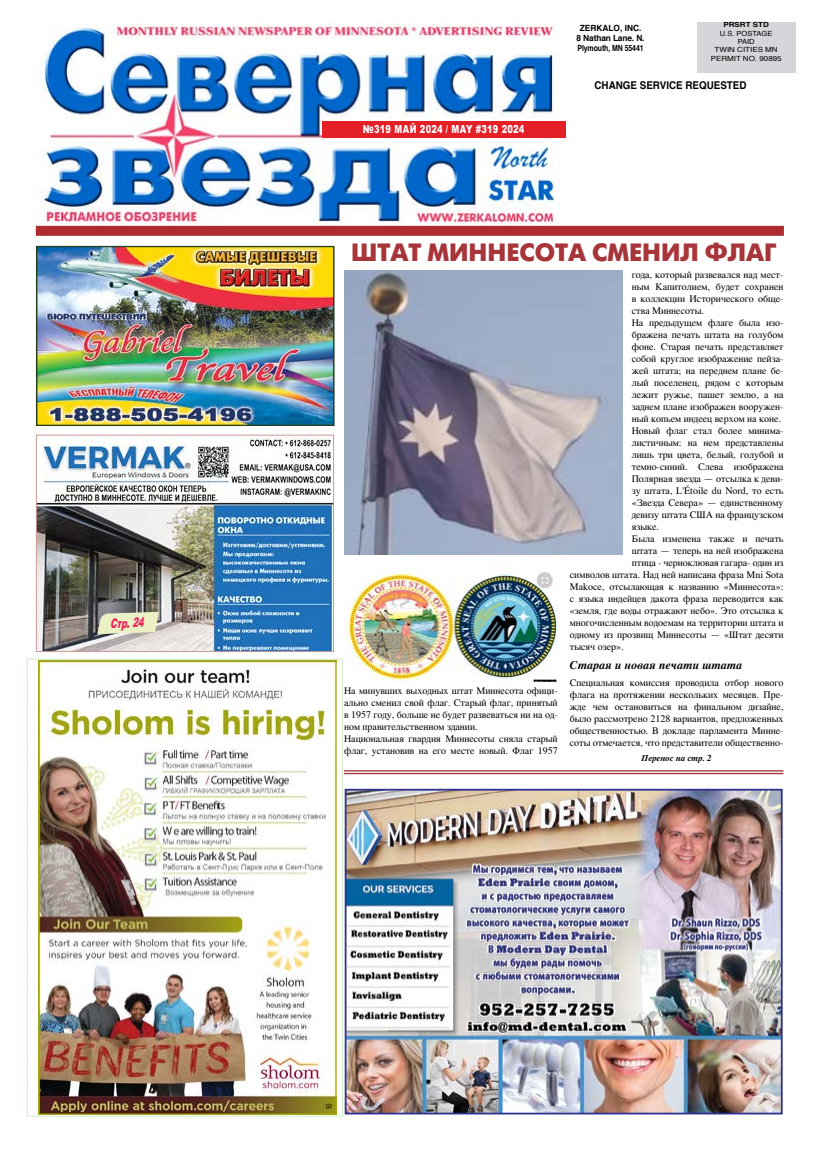
<style>
.page{position:relative;width:819px;height:1152px;background:#fff}
.page>*{position:absolute;margin:0;border:0;box-sizing:border-box;transform-origin:0 0}
.t1{font:25px "Futuris XC";color:#a73539}
.t2{font:italic 900 13px "Arial";color:#ee205d;scale:.66 1}
.t3{font:italic 700 12px "Times";color:#000}
.t4{font:900 11.1px "Arial";letter-spacing:.025em;color:#fff;scale:.75 1}
.t5{font:700 10.7px "Helvetica";color:#000;scale:.92 1}
.t6{font:10px/12px "Times";color:#000}
.t7{font:italic 700 9px "Times";letter-spacing:-.015em;color:#000}
.t8{font:700 8.5px/10.2px "Helvetica";letter-spacing:-.015em;color:#000;text-align:center}
.t9{font:7.1px/8.5px "Helvetica";color:#000;text-align:center;scale:1.07 1}
.t10{font:700 7.1px "Helvetica";color:#000;scale:1.13 1}
</style>
<div class="page">
<img style="left:348px;top:792px;width:432px;height:319px">
<div style="left:345px;top:789px;width:438px;height:325px;border:2px solid #2e3092"></div>
<img style="left:38px;top:248px;width:295px;height:176px">
<div style="left:36px;top:246px;width:299px;height:180px;border:1px solid #274120"></div>
<hr style="left:344px;top:770px;width:440px;height:2px;background:#a73539">
<hr style="left:344px;top:773px;width:440px;height:1px;background:#a73539">
<img style="left:38px;top:437px;width:294px;height:213px">
<div style="left:36px;top:435px;width:298px;height:217px;border:1px solid #c99"></div>
<svg style="left:97px;top:612px;width:62px;height:22px"></svg>
<img style="left:344px;top:271px;width:279px;height:283px">
<img style="left:347px;top:563px;width:212px;height:119px">
<img style="left:39px;top:661px;width:298px;height:453px">
<div style="left:27px;top:659px;width:316px;height:457px;border:1px solid #cfeec5"></div>
<div style="left:697px;top:22px;width:99px;height:51px;background:#d6d5da"></div>
<img style="left:35px;top:24px;width:527px;height:203px">
<div style="left:36px;top:226px;width:748px;height:10px;background:#ae2b30"></div>
<div style="left:322px;top:121px;width:244px;height:16px;background:#e41f26"></div>
<div style="left:199px;top:210px;width:14px;height:12px;background:#fff;border-radius:50%"></div>
<h2 class="t2" style="left:110px;top:614px;width:52px;rotate:-2deg">Стр. 24</h2>
<p class="t8" style="left:577px;top:23px;width:69px">ZERKALO, INC.<br>8 Nathan Lane. N.<br>Plymouth, MN 55441</p>
<p class="t10" style="left:724px;top:19px;width:42px">PRSRT STD</p>
<p class="t9" style="left:711px;top:29px;width:68px">U.S. POSTAGE<br>PAID<br>TWIN CITIES MN<br>PERMIT NO. 90895</p>
<p class="t4" style="left:363px;top:121px;width:217px">№319 МАЙ 2024 / MAY #319 2024</p>
<p class="t5" style="left:595px;top:76px;width:167px">CHANGE SERVICE REQUESTED</p>
<h1 class="t1" style="left:351px;top:238px;width:427px">ШТАТ МИННЕСОТА СМЕНИЛ ФЛАГ</h1>
<p class="t6" style="left:344px;top:683px;width:215px">На минувших выходных штат Миннесота офици&shy;ально сменил свой флаг. Старый флаг, принятый в 1957 году, больше не будет развеваться ни на од&shy;ном правительственном здании.<br>Национальная гвардия Миннесоты сняла старый флаг, установив на его месте новый. Флаг 1957</p>
<p class="t6" style="left:632px;top:268px;width:153px">года, который развевался над мест-</p>
<p class="t6" style="left:632px;top:280px;width:153px">ным Капитолием, будет сохранен</p>
<p class="t6" style="left:632px;top:292px;width:153px">в коллекции Исторического обще-</p>
<p class="t6" style="left:632px;top:304px;width:74px">ства Миннесоты.</p>
<p class="t6" style="left:632px;top:316px;width:153px">На предыдущем флаге была изо-</p>
<p class="t6" style="left:632px;top:328px;width:153px">бражена печать штата на голубом</p>
<p class="t6" style="left:632px;top:340px;width:153px">фоне. Старая печать представляет</p>
<p class="t6" style="left:632px;top:352px;width:153px">собой круглое изображение пейза-</p>
<p class="t6" style="left:632px;top:364px;width:153px">жей штата; на переднем плане бе-</p>
<p class="t6" style="left:632px;top:376px;width:153px">лый поселенец, рядом с которым</p>
<p class="t6" style="left:632px;top:388px;width:153px">лежит ружье, пашет землю, а на</p>
<p class="t6" style="left:632px;top:400px;width:153px">заднем плане изображен вооружен-</p>
<p class="t6" style="left:632px;top:412px;width:151px">ный копьем индеец верхом на коне.</p>
<p class="t6" style="left:632px;top:424px;width:153px">Новый флаг стал более минима-</p>
<p class="t6" style="left:632px;top:436px;width:153px">листичным: на нем представлены</p>
<p class="t6" style="left:632px;top:448px;width:153px">лишь три цвета, белый, голубой и</p>
<p class="t6" style="left:632px;top:460px;width:153px">темно-синий. Слева изображена</p>
<p class="t6" style="left:632px;top:472px;width:153px">Полярная звезда — отсылка к деви-</p>
<p class="t6" style="left:632px;top:484px;width:153px">зу штата, L'Étoile du Nord, то есть</p>
<p class="t6" style="left:632px;top:496px;width:153px">«Звезда Севера» — единственному</p>
<p class="t6" style="left:632px;top:508px;width:153px">девизу штата США на французском</p>
<p class="t6" style="left:632px;top:520px;width:29px">языке.</p>
<p class="t6" style="left:632px;top:532px;width:153px">Была изменена также и печать</p>
<p class="t6" style="left:632px;top:544px;width:153px">штата — теперь на ней изображена</p>
<p class="t6" style="left:632px;top:556px;width:153px">птица - черноклювая гагара- один из</p>
<p class="t6" style="left:570px;top:568px;width:215px">символов штата. Над ней написана фраза Mni Sota</p>
<p class="t6" style="left:570px;top:580px;width:215px">Makoce, отсылающая к названию «Миннесота»:</p>
<p class="t6" style="left:570px;top:592px;width:215px">с языка индейцев дакота фраза переводится как</p>
<p class="t6" style="left:570px;top:604px;width:215px">«земля, где воды отражают небо». Это отсылка к</p>
<p class="t6" style="left:570px;top:616px;width:215px">многочисленным водоемам на территории штата и</p>
<p class="t6" style="left:570px;top:628px;width:215px">одному из прозвищ Миннесоты — «Штат десяти</p>
<p class="t6" style="left:570px;top:640px;width:55px">тысяч озер».</p>
<p class="t3" style="left:570px;top:654px;width:174px">Старая и новая печати штата</p>
<p class="t6" style="left:570px;top:675px;width:215px;text-align:justify">Специальная комиссия проводила отбор нового флага на протяжении нескольких месяцев. Пре&shy;жде чем остановиться на финальном дизайне, было рассмотрено 2128 вариантов, предложенных общественностью. В докладе парламента Минне&shy;соты отмечается, что представители общественно-</p>
<p class="t7" style="left:641px;top:749px;width:72px">Перенос на стр. 2</p>
</div>
